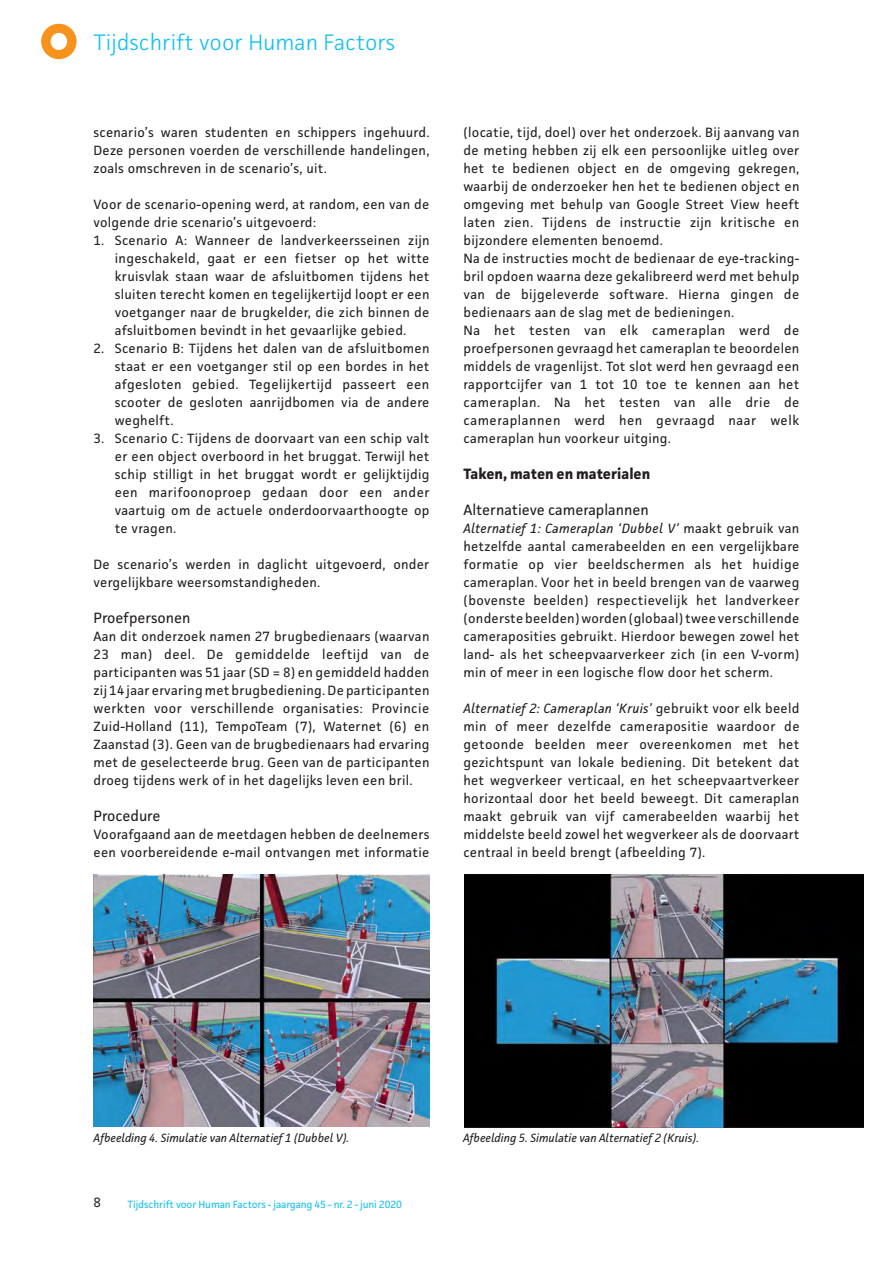
<style>
.page{position:relative;width:893px;height:1263px;background:#fff}
.page>*{position:absolute;margin:0;border:0;box-sizing:border-box;transform-origin:0 0}
.t1{font:300 22.5px "Facit";color:#15c0f2}
.kop2_TvE{font:15px "Facit";color:#231f20}
.kop1_TvE{font:700 15px "Facit";color:#231f20}
.basistekst_TvE{font:13.5px/18px "Facit";letter-spacing:.02em;color:#231f20;text-align:justify}
.bijschrift-onder_TvE{font:italic 12px "Facit";color:#231f20}
.t2{font:10.5px "Facit";letter-spacing:-.01em;color:#15c0f2}
.s1{font-style:italic}
</style>
<div class="page">
<svg style="left:41px;top:24px;width:36px;height:35px"></svg>
<img style="left:94px;top:875px;width:335px;height:252px">
<img style="left:465px;top:875px;width:398px;height:253px">
<h1 class="t1" style="left:94px;top:28px;width:303px">Tijdschrift voor Human Factors</h1>
<p class="basistekst_TvE" style="left:94px;top:123px;width:337px">scenario’s waren studenten en schippers ingehuurd.<br>Deze personen voerden de verschillende handelingen, zoals omschreven in de scenario’s, uit.</p>
<p class="basistekst_TvE" style="left:94px;top:195px;width:337px">Voor de scenario-opening werd, at random, een van de volgende drie scenario’s uitgevoerd:</p>
<p class="basistekst_TvE" style="left:115px;top:231px;width:316px;text-indent:-21px">1. Scenario A: Wanneer de landverkeersseinen zijn ingeschakeld, gaat er een fietser op het witte kruisvlak staan waar de afsluitbomen tijdens het sluiten terecht komen en tegelijkertijd loopt er een voetganger naar de brugkelder, die zich binnen de afsluitbomen bevindt in het gevaarlijke gebied.</p>
<p class="basistekst_TvE" style="left:115px;top:339px;width:316px;text-indent:-21px">2. Scenario B: Tijdens het dalen van de afsluitbomen staat er een voetganger stil op een bordes in het afgesloten gebied. Tegelijkertijd passeert een scooter de gesloten aanrijdbomen via de andere weghelft.</p>
<p class="basistekst_TvE" style="left:115px;top:429px;width:316px;text-indent:-21px">3. Scenario C: Tijdens de doorvaart van een schip valt er een object overboord in het bruggat. Terwijl het schip stilligt in het bruggat wordt er gelijktijdig een marifoonoproep gedaan door een ander vaartuig om de actuele onderdoorvaarthoogte op te vragen.</p>
<p class="basistekst_TvE" style="left:94px;top:555px;width:337px">De scenario’s werden in daglicht uitgevoerd, onder vergelijkbare weersomstandigheden.</p>
<p class="kop2_TvE" style="left:94px;top:608px;width:98px">Proefpersonen</p>
<p class="basistekst_TvE" style="left:94px;top:627px;width:337px">Aan dit onderzoek namen 27 brugbedienaars (waarvan 23 man) deel. De gemiddelde leeftijd van de participanten was 51 jaar (SD = 8) en gemiddeld hadden zij 14 jaar ervaring met brugbediening. De participanten werkten voor verschillende organisaties: Provincie Zuid-Holland (11), TempoTeam (7), Waternet (6) en Zaanstad (3). Geen van de brugbedienaars had ervaring met de geselecteerde brug. Geen van de participanten droeg tijdens werk of in het dagelijks leven een bril.</p>
<p class="kop2_TvE" style="left:94px;top:806px;width:68px">Procedure</p>
<p class="basistekst_TvE" style="left:94px;top:825px;width:337px">Voorafgaand aan de meetdagen hebben de deelnemers een voorbereidende e-mail ontvangen met informatie</p>
<p class="basistekst_TvE" style="left:463px;top:123px;width:337px">(locatie, tijd, doel) over het onderzoek. Bij aanvang van de meting hebben zij elk een persoonlijke uitleg over het te bedienen object en de omgeving gekregen, waarbij de onderzoeker hen het te bedienen object en omgeving met behulp van Google Street View heeft laten zien. Tijdens de instructie zijn kritische en bijzondere elementen benoemd.</p>
<p class="basistekst_TvE" style="left:463px;top:249px;width:337px">Na de instructies mocht de bedienaar de eye-tracking&shy;bril opdoen waarna deze gekalibreerd werd met behulp van de bijgeleverde software. Hierna gingen de bedienaars aan de slag met de bedieningen.</p>
<p class="basistekst_TvE" style="left:463px;top:321px;width:338px">Na het testen van elk cameraplan werd de proefpersonen gevraagd het cameraplan te beoordelen middels de vragenlijst. Tot slot werd hen gevraagd een rapportcijfer van 1 tot 10 toe te kennen aan het cameraplan. Na het testen van alle drie de cameraplannen werd hen gevraagd naar welk cameraplan hun voorkeur uitging.</p>
<p class="kop1_TvE" style="left:463px;top:464px;width:188px">Taken, maten en materialen</p>
<p class="kop2_TvE" style="left:463px;top:500px;width:187px">Alternatieve cameraplannen</p>
<p class="basistekst_TvE" style="left:463px;top:519px;width:338px"><span class="s1">Alternatief 1: Cameraplan ‘Dubbel V’</span> maakt gebruik van hetzelfde aantal camerabeelden en een vergelijkbare formatie op vier beeldschermen als het huidige cameraplan. Voor het in beeld brengen van de vaarweg (bovenste beelden) respectievelijk het landverkeer (onderste beelden) worden (globaal) twee verschillende cameraposities gebruikt. Hierdoor bewegen zowel het land- als het scheepvaarverkeer zich (in een V-vorm) min of meer in een logische flow door het scherm.</p>
<p class="basistekst_TvE" style="left:463px;top:699px;width:338px"><span class="s1">Alternatief 2: Cameraplan ‘Kruis’</span> gebruikt voor elk beeld min of meer dezelfde camerapositie waardoor de getoonde beelden meer overeenkomen met het gezichtspunt van lokale bediening. Dit betekent dat het wegverkeer verticaal, en het scheepvaartverkeer horizontaal door het beeld beweegt. Dit cameraplan maakt gebruik van vijf camerabeelden waarbij het middelste beeld zowel het wegverkeer als de doorvaart centraal in beeld brengt (afbeelding 7).</p>
<p class="bijschrift-onder_TvE" style="left:94px;top:1131px;width:257px">Afbeelding 4. Simulatie van Alternatief 1 (Dubbel V).</p>
<p class="bijschrift-onder_TvE" style="left:463px;top:1131px;width:237px">Afbeelding 5. Simulatie van Alternatief 2 (Kruis).</p>
<p class="basistekst_TvE" style="left:94px;top:1193px;width:9px">8</p>
<p class="t2" style="left:128px;top:1197px;width:276px">Tijdschrift voor Human Factors - jaargang 45 - nr. 2 - juni 2020</p>
</div>
